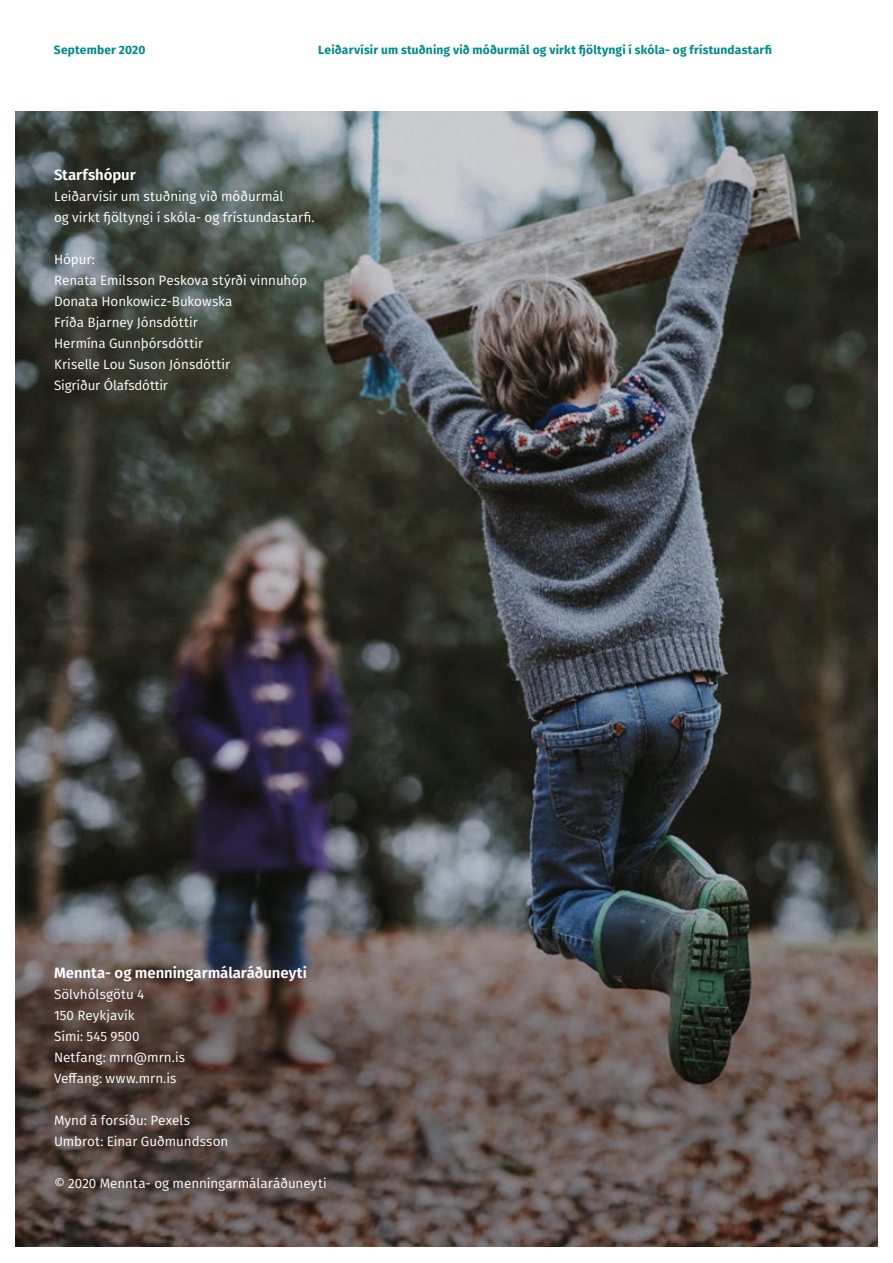
<style>
.page{position:relative;width:893px;height:1263px;background:#fff}
.page>*{position:absolute;margin:0;border:0;box-sizing:border-box;transform-origin:0 0}
.t1{font:600 15px "Fira GO";letter-spacing:-.005em;color:#fff}
.t2{font:13.5px/21px "Fira GO";color:#fff}
.t3{font:700 12px "Fira GO";letter-spacing:.015em;color:#008a8a}
</style>
<div class="page">
<img style="left:15px;top:111px;width:863px;height:1136px">
<p class="t3" style="left:54px;top:43px;width:93px">September 2020</p>
<p class="t3" style="left:318px;top:43px;width:455px">Leiðarvísir um stuðning við móðurmál og virkt fjöltyngi í skóla- og frístundastarfi</p>
<p class="t1" style="left:54px;top:166px;width:83px">Starfshópur</p>
<p class="t2" style="left:54px;top:186px;width:262px">Leiðarvísir um stuðning við móðurmál<br>og virkt fjöltyngi í skóla- og frístundastarfi.</p>
<p class="t2" style="left:54px;top:249px;width:255px">Hópur:<br>Renata Emilsson Peskova stýrði vinnuhóp<br>Donata Honkowicz-Bukowska<br>Fríða Bjarney Jónsdóttir<br>Hermína Gunnþórsdóttir<br>Kriselle Lou Suson Jónsdóttir<br>Sigríður Ólafsdóttir</p>
<p class="t1" style="left:54px;top:964px;width:254px">Mennta- og menningarmálaráðuneyti</p>
<p class="t2" style="left:54px;top:984px;width:133px">Sölvhólsgötu 4<br>150 Reykjavík<br>Sími: 545 9500<br>Netfang: mrn@mrn.is<br>Veffang: www.mrn.is</p>
<p class="t2" style="left:54px;top:1110px;width:176px">Mynd á forsíðu: Pexels<br>Umbrot: Einar Guðmundsson</p>
<p class="t2" style="left:54px;top:1173px;width:274px">© 2020 Mennta- og menningarmálaráðuneyti</p>
</div>
